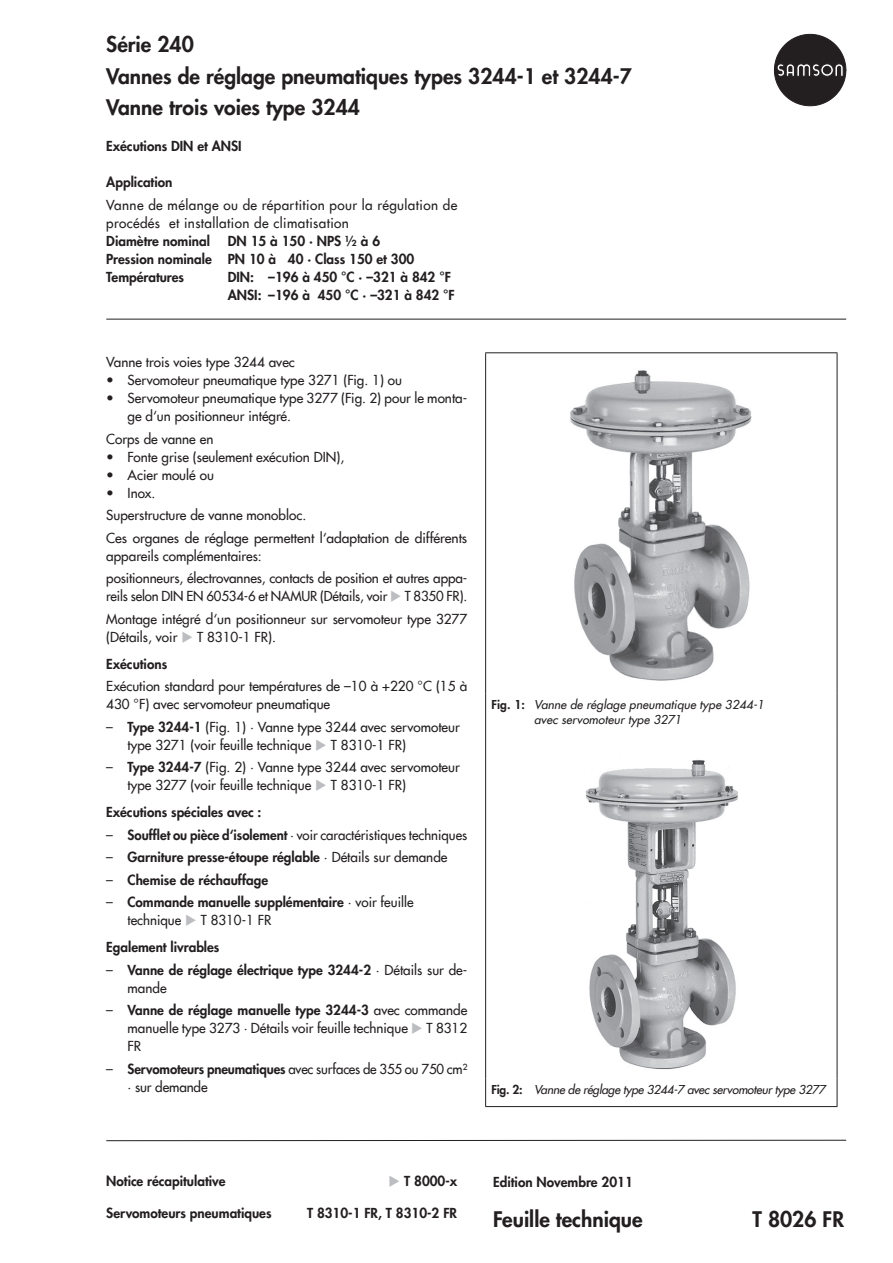
<style>
.page{position:relative;width:893px;height:1263px;background:#fff}
.page>*{position:absolute;margin:0;border:0;box-sizing:border-box;transform-origin:0 0}
.t1{font:800 21px/31.5px "Futura Com";color:#231f20}
.t2{font:500 13.5px/18px "Futura Com";color:#231f20}
.t3{font:800 13.5px/18px "Futura Com";color:#231f20}
.t4{font:500 13.5px/18px "Futura Com";letter-spacing:.03em;color:#231f20}
.t5{font:italic 500 12px/15px "Futura Com";letter-spacing:.01em;color:#231f20}
.t6{font:italic 500 12px "Futura Com";letter-spacing:-.02em;color:#231f20}
.s1{font-family:"Futura";font-weight:400}
.s2{color:#bcbdc0}
.s3{font-weight:800}
.s4{font-weight:500}
.s5{font-weight:800;font-style:normal}
</style>
<div class="page">
<svg style="left:774px;top:34px;width:72px;height:72px"></svg>
<hr style="left:106px;top:319px;width:740px;height:1px;background:#231f20">
<svg style="left:106px;top:1139px;width:741px;height:2px"></svg>
<hr style="left:485px;top:352px;width:352px;height:1px;background:#231f20">
<hr style="left:485px;top:353px;width:1px;height:340px;background:#231f20">
<hr style="left:837px;top:353px;width:1px;height:340px;background:#231f20">
<hr style="left:485px;top:693px;width:1px;height:37px;background:#231f20">
<hr style="left:837px;top:693px;width:1px;height:37px;background:#231f20">
<hr style="left:485px;top:730px;width:1px;height:348px;background:#231f20">
<hr style="left:837px;top:730px;width:1px;height:348px;background:#231f20">
<svg style="left:485px;top:1078px;width:1px;height:28px"></svg>
<svg style="left:837px;top:1078px;width:1px;height:28px"></svg>
<hr style="left:485px;top:1106px;width:352px;height:1px;background:#231f20">
<img style="left:570px;top:370px;width:182px;height:311px">
<img style="left:585px;top:760px;width:153px;height:309px">
<h1 class="t1" style="left:106px;top:28px;width:527px">Série 240<br>Vannes de réglage pneumatiques types 3244-1 et 3244-7<br>Vanne trois voies type 3244</h1>
<p class="t3" style="left:106px;top:137px;width:137px">Exécutions DIN et ANSI</p>
<p class="t3" style="left:106px;top:173px;width:68px">Application</p>
<p class="t4" style="left:106px;top:195px;width:353px">Vanne de mélange ou de répartition pour la régulation de procédés et installation de climatisation</p>
<p class="t3" style="left:106px;top:231px;width:105px">Diamètre nominal</p>
<p class="t3" style="left:106px;top:231px;width:309px;text-indent:121px">DN 15 à 150 · NPS ½ à 6<br>Pression nominale PN 10 à 40 · Class 150 et 300<br>Températures</p>
<p class="t3" style="left:228px;top:267px;width:229px">DIN: –196 à 450 °C · –321 à 842 °F<br>ANSI: –196 à 450 °C · –321 à 842 °F</p>
<p class="t2" style="left:106px;top:352px;width:190px">Vanne trois voies type 3244 avec</p>
<p class="t2" style="left:106px;top:370px;width:297px"><span class="s1">•</span> Servomoteur pneumatique type 3271 (Fig. 1) ou</p>
<p class="t2" style="left:128px;top:388px;width:341px;text-indent:-21px"><span class="s1">•</span> Servomoteur pneumatique type 3277 (Fig. 2) pour le monta&shy;ge d‘un positionneur intégré.</p>
<p class="t2" style="left:106px;top:429px;width:109px">Corps de vanne en</p>
<p class="t2" style="left:106px;top:447px;width:239px"><span class="s1">•</span> Fonte grise (seulement exécution DIN),</p>
<p class="t2" style="left:106px;top:465px;width:109px"><span class="s1">•</span> Acier moulé ou</p>
<p class="t2" style="left:106px;top:481px;width:362px;line-height:22.5px"><span class="s1">•</span> Inox.<br>Superstructure de vanne monobloc.<br>Ces organes de réglage permettent l‘adaptation de différents</p>
<p class="t2" style="left:106px;top:544px;width:362px;line-height:22.5px">appareils complémentaires:<br>positionneurs, électrovannes, contacts de position et autres appa-</p>
<p class="t2" style="left:106px;top:584px;width:362px;line-height:22.5px">reils selon DIN EN 60534-6 et NAMUR (Détails, voir <span class="s2">◆</span> T 8350 FR).<br>Montage intégré d‘un positionneur sur servomoteur type 3277</p>
<p class="t2" style="left:106px;top:622px;width:171px;line-height:27px">(Détails, voir <span class="s2">◆</span> T 8310-1 FR).<br><span class="s3">Exécutions</span></p>
<p class="t2" style="left:106px;top:676px;width:362px">Exécution standard pour températures de –10 à +220 °C (15 à<br>430 °F) avec servomoteur pneumatique</p>
<p class="t2" style="left:128px;top:717px;width:334px;text-indent:-21px"><span class="s1">–</span> <span class="s3">Type 3244-1</span> (Fig. 1) · Vanne type 3244 avec servomoteur type 3271 (voir feuille technique <span class="s2">◆</span> T 8310-1 FR)</p>
<p class="t2" style="left:128px;top:757px;width:334px;text-indent:-21px"><span class="s1">–</span> <span class="s3">Type 3244-7</span> (Fig. 2) · Vanne type 3244 avec servomoteur type 3277 (voir feuille technique <span class="s2">◆</span> T 8310-1 FR)</p>
<p class="t3" style="left:106px;top:803px;width:156px">Exécutions spéciales avec :</p>
<p class="t2" style="left:106px;top:825px;width:362px"><span class="s1">–</span> <span class="s3">Soufflet ou pièce d‘isolement</span> · voir caractéristiques techniques</p>
<p class="t3" style="left:106px;top:848px;width:343px"><span class="s1">–</span> Garniture presse-étoupe réglable <span class="s4">· Détails sur demande</span></p>
<p class="t3" style="left:106px;top:870px;width:163px"><span class="s1">–</span> Chemise de réchauffage</p>
<p class="t3" style="left:128px;top:893px;width:287px;text-indent:-21px"><span class="s1">–</span> Commande manuelle supplémentaire <span class="s4">· voir feuille technique</span> <span class="s2">◆</span> <span class="s4">T 8310-1 FR</span></p>
<p class="t3" style="left:106px;top:938px;width:115px">Egalement livrables</p>
<p class="t3" style="left:128px;top:960px;width:341px;text-indent:-21px"><span class="s1">–</span> Vanne de réglage électrique type 3244-2 <span class="s4">· Détails sur de&shy;mande</span></p>
<p class="t2" style="left:128px;top:1000px;width:341px;text-align:justify;text-indent:-21px"><span class="s1">–</span> <span class="s3">Vanne de réglage manuelle type 3244-3</span> avec commande manuelle type 3273 · Détails voir feuille technique <span class="s2">◆</span> T 8312<br>FR</p>
<p class="t2" style="left:128px;top:1059px;width:341px;text-indent:-21px"><span class="s1">–</span> <span class="s3">Servomoteurs pneumatiques</span> avec surfaces de 355 ou 750 cm² · sur demande</p>
<p class="t5" style="left:534px;top:696px;width:232px;text-indent:-43px"><span class="s5">Fig. 1:</span> Vanne de réglage pneumatique type 3244-1 avec servomoteur type 3271</p>
<p class="t6" style="left:492px;top:1081px;width:335px"><span class="s5">Fig. 2:</span> Vanne de réglage type 3244-7 avec servomoteur type 3277</p>
<p class="t3" style="left:106px;top:1172px;width:121px">Notice récapitulative</p>
<p class="t3" style="left:388px;top:1172px;width:70px"><span class="s2">◆</span> T 8000-x</p>
<p class="t3" style="left:106px;top:1203px;width:167px">Servomoteurs pneumatiques</p>
<p class="t3" style="left:307px;top:1203px;width:152px">T 8310-1 FR, T 8310-2 FR</p>
<p class="t3" style="left:493px;top:1172px;width:141px">Edition Novembre 2011</p>
<h1 class="t1" style="left:493px;top:1203px;width:151px">Feuille technique</h1>
<h1 class="t1" style="left:752px;top:1203px;width:93px">T 8026 FR</h1>
</div>
